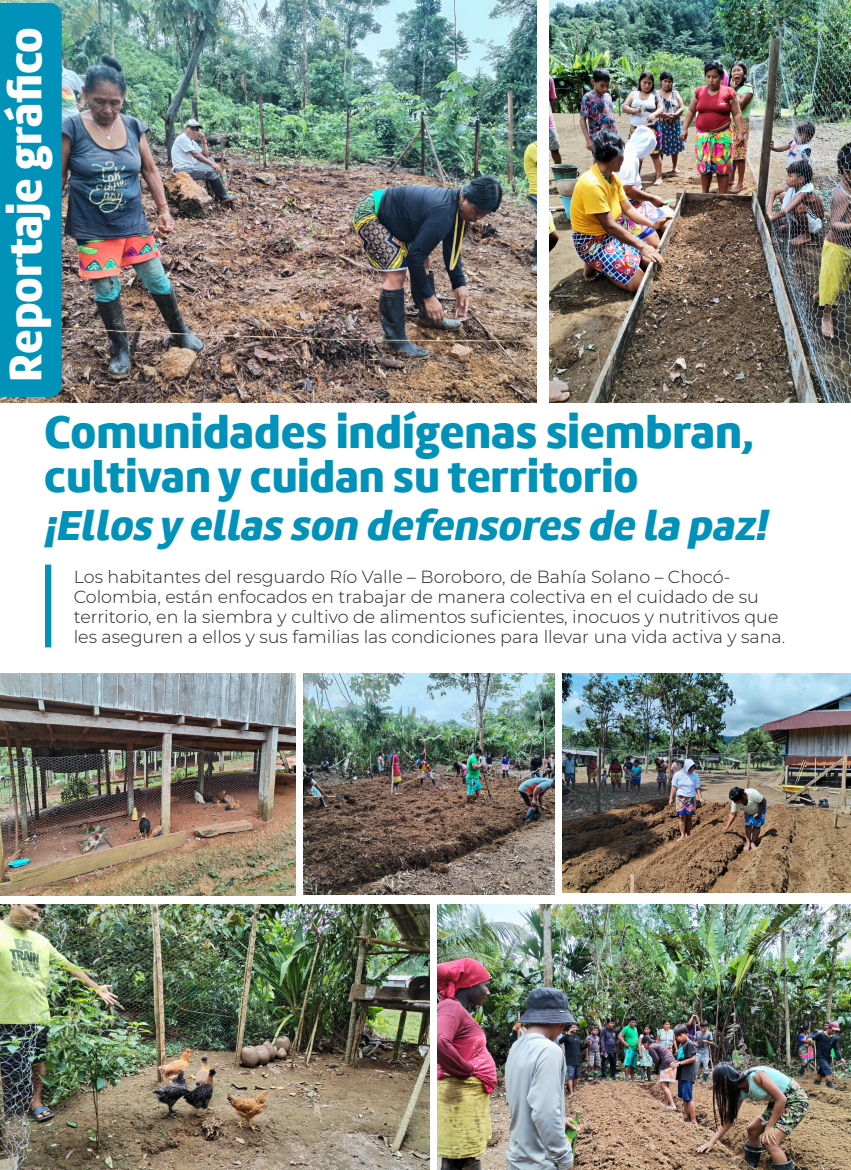
<style>
.page{position:relative;width:851px;height:1170px;background:#fff}
.page>*{position:absolute;margin:0;border:0;box-sizing:border-box;transform-origin:0 0}
.t1{font:47.5px "Amelia Basic Black";color:#fff}
.t2{font:47.12px "Amelia Basic Black";color:#0092b8}
.t3{font:45.5px "Amelia Basic Black";color:#0092b8}
.t4{font:italic 43px "Amelia Basic Black";color:#0092b8}
.t5{font:300 17.5px/20px "Montserrat";color:#231f20}
</style>
<div class="page">
<img style="left:549px;top:0;width:301px;height:402px">
<img style="left:562px;top:673px;width:288px;height:219px">
<img style="left:437px;top:904px;width:413px;height:265px">
<img style="left:0;top:0;width:536px;height:402px">
<img style="left:0;top:673px;width:295px;height:222px">
<img style="left:303px;top:673px;width:252px;height:221px">
<div style="left:0;top:3px;width:62px;height:394px;background:#0092b8"></div>
<div style="left:45px;top:564px;width:6px;height:83px;background:#0092b8"></div>
<img style="left:0;top:904px;width:429px;height:265px">
<p class="t1" style="left:-3px;top:381px;width:356px;rotate:-90deg">Reportaje gráfico</p>
<p class="t2" style="left:44px;top:403px;width:711px">Comunidades indígenas siembran,</p>
<p class="t3" style="left:44px;top:449px;width:595px">cultivan y cuidan su territorio</p>
<p class="t4" style="left:44px;top:499px;width:732px">¡Ellos y ellas son defensores de la paz!</p>
<p class="t5" style="left:74px;top:566px;width:713px">Los habitantes del resguardo Río Valle – Boroboro, de Bahía Solano – Chocó-Colombia, están enfocados en trabajar de manera colectiva en el cuidado de su territorio, en la siembra y cultivo de alimentos suficientes, inocuos y nutritivos que les aseguren a ellos y sus familias las condiciones para llevar una vida activa y sana.</p>
</div>
